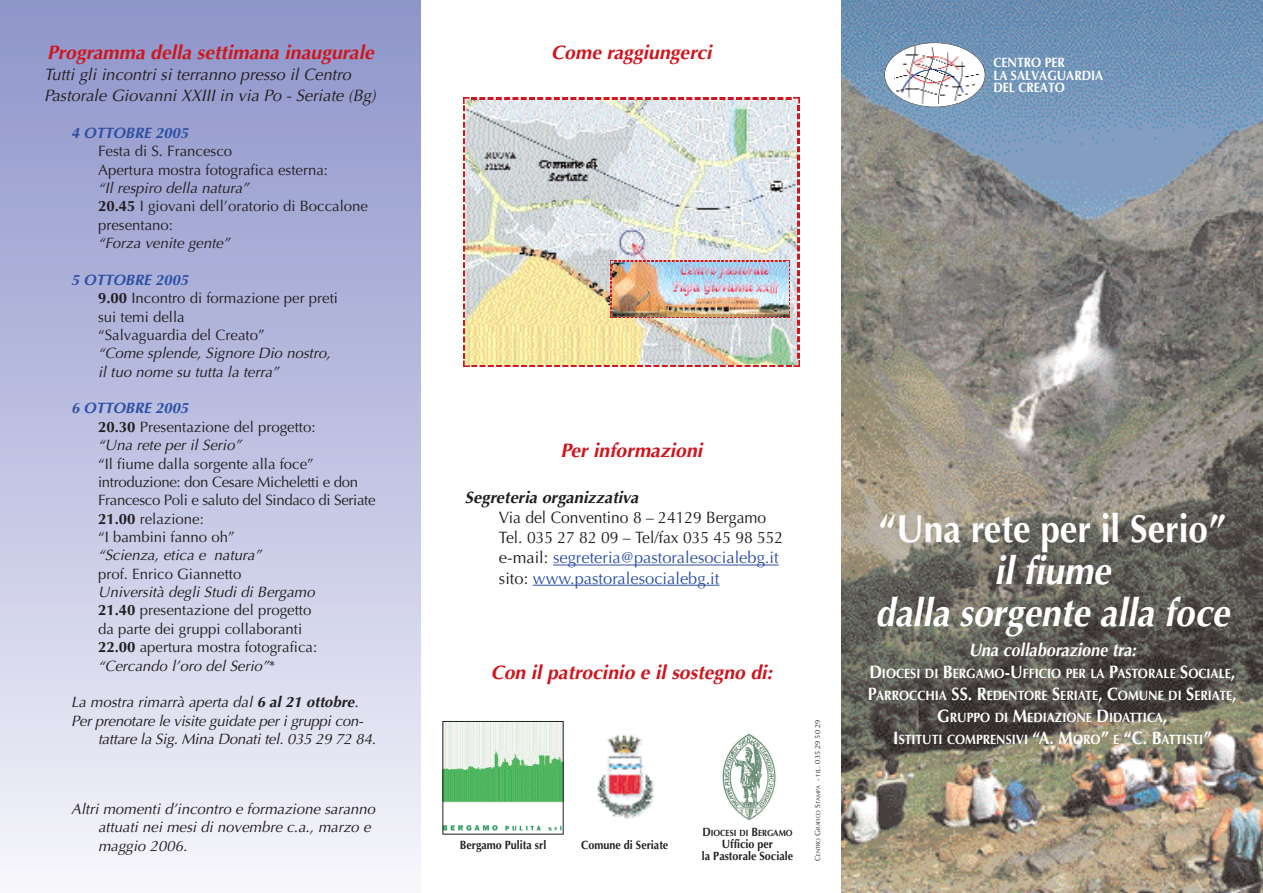
<style>
.page{position:relative;width:1263px;height:893px;background:#fff}
.page>*{position:absolute;margin:0;border:0;box-sizing:border-box;transform-origin:0 0}
.t1{font:italic 700 39px/42px "Optima";color:#fff;text-align:center;scale:.9 1}
.t2{font:700 39px "Optima";color:#fff;scale:.9 1}
.t3{font:italic 700 19.5px "Optima";color:#ce171e}
.t4{font:italic 700 18px "Optima";color:#fff;scale:.9 1}
.t5{font:16.5px/20.2px "Optima";color:#231f20;scale:.95 1}
.t6{font:italic 16.5px/20.2px "Optima";color:#231f20}
.t7{font:italic 700 16.5px "Optima";color:#231f20}
.t8{font:15px/18.3px "Optima";color:#231f20}
.t9{font:italic 15px/18.3px "Optima";color:#231f20}
.t10{font:15px/18.3px "Optima";letter-spacing:-.02em;color:#231f20}
.t11{font:italic 700 15px "Optima";color:#2e51a4}
.t12{font:700 13.5px/22px "Optima";color:#fff;text-align:center;scale:.9 1}
.t13{font:700 12px/12px "Optima";color:#231f20;text-align:center;scale:.9 1}
.t14{font:700 9px "Optima";color:#231f20;scale:.9 1}
.t15{font:5.7px "Optima";color:#231f20}
.s1{font-style:italic}
.s2{font-weight:700}
.s3{font-weight:700;font-style:italic;color:#2e51a4}
.s4{color:#2e51a4}
.s5{font-size:12px}
.s6{font-size:7.5px}
.s7{font-size:18px}
</style>
<div class="page">
<img style="left:0;top:0;width:1263px;height:892px">
<h2 class="t3" style="left:47px;top:44px;width:328px">Programma della settimana inaugurale</h2>
<p class="t6" style="left:44px;top:66px;width:333px">Tutti gli incontri si terranno presso il Centro<br>Pastorale Giovanni XXIII in via Po - Seriate (Bg)</p>
<p class="t11" style="left:71px;top:127px;width:119px">4 OTTOBRE 2005</p>
<p class="t8" style="left:98px;top:143px;width:232px">Festa di S. Francesco<br>Apertura mostra fotografica esterna:</p>
<p class="t8" style="left:98px;top:180px;width:272px"><span class="s1">“Il respiro della natura”<br></span><span class="s2">20.45</span> I giovani dell’oratorio di Boccalone presentano:</p>
<p class="t9" style="left:98px;top:235px;width:133px">“Forza venite gente”</p>
<p class="t8" style="left:98px;top:272px;width:242px;text-indent:-27px"><span class="s3">5 OTTOBRE 2005<br></span><span class="s2">9.00</span> Incontro di formazione per preti sui temi della<br>“Salvaguardia del Creato”</p>
<p class="t9" style="left:98px;top:345px;width:234px">“Come splende, Signore Dio nostro, il tuo nome su tutta la terra”</p>
<p class="t8" style="left:98px;top:400px;width:219px;text-indent:-27px"><span class="s3">6 OTTOBRE 2005<br></span><span class="s2">20.30</span> Presentazione del progetto: <span class="s1">“Una rete per il Serio”</span></p>
<p class="t10" style="left:98px;top:456px;width:279px">“Il fiume dalla sorgente alla foce” introduzione: don Cesare Micheletti e don<br>Francesco Poli e saluto del Sindaco di Seriate<br><span class="s2">21.00</span> relazione:<br>“I bambini fanno oh”</p>
<p class="t9" style="left:98px;top:547px;width:165px">“Scienza, etica e natura”</p>
<p class="t8" style="left:98px;top:566px;width:145px">prof. Enrico Giannetto</p>
<p class="t8" style="left:98px;top:584px;width:221px"><span class="s1">Università degli Studi di Bergamo </span><span class="s2">21.40</span> presentazione del progetto da parte dei gruppi collaboranti <span class="s2">22.00</span> apertura mostra fotografica: <span class="s1">“Cercando l’oro del Serio”</span>*</p>
<p class="t9" style="left:71px;top:694px;width:289px">La mostra rimarrà aperta dal <span class="s2">6 al 21 ottobre</span>.</p>
<p class="t9" style="left:71px;top:712px;width:294px">Per prenotare le visite guidate per i gruppi con-</p>
<p class="t9" style="left:98px;top:731px;width:279px">tattare la Sig. Mina Donati tel. 035 29 72 84.</p>
<p class="t9" style="left:98px;top:801px;width:279px;text-indent:-27px">Altri momenti d’incontro e formazione saranno attuati nei mesi di novembre c.a., marzo e maggio 2006.</p>
<h2 class="t3" style="left:551px;top:44px;width:162px">Come raggiungerci</h2>
<p class="t12" style="left:993px;top:58px;width:124px;line-height:12px;text-align:left">CENTRO PER<br>LA SALVAGUARDIA<br>DEL CREATO</p>
<h2 class="t3" style="left:561px;top:442px;width:143px">Per informazioni</h2>
<p class="t7" style="left:465px;top:490px;width:175px">Segreteria organizzativa</p>
<p class="t5" style="left:499px;top:509px;width:301px">Via del Conventino 8 – 24129 Bergamo Tel. 035 27 82 09 – Tel/fax 035 45 98 552 e-mail: <span class="s4">segreteria@pastoralesocialebg.it </span>sito: <span class="s4">www.pastoralesocialebg.it</span></p>
<h2 class="t3" style="left:491px;top:664px;width:283px">Con il patrocinio e il sostegno di:</h2>
<p class="t13" style="left:460px;top:840px;width:98px">Bergamo Pulita srl</p>
<p class="t13" style="left:581px;top:840px;width:98px">Comune di Seriate</p>
<p class="t14" style="left:702px;top:828px;width:102px"><span class="s5">D</span>IOCESI DI <span class="s5">B</span>ERGAMO</p>
<p class="t13" style="left:702px;top:838px;width:103px">Ufficio per<br>la Pastorale Sociale</p>
<p class="t15" style="left:816px;top:861px;width:143px;rotate:-90deg"><span class="s6">C</span>ENTRO <span class="s6">G</span>RAFICO <span class="s6">S</span>TAMPA <span class="s6">-</span> TEL<span class="s6">. 035 29 50 29</span></p>
<h1 class="t2" style="left:879px;top:512px;width:387px">“Una rete per il Serio”</h1>
<h1 class="t1" style="left:875px;top:553px;width:395px">il fiume<br>dalla sorgente alla foce</h1>
<p class="t4" style="left:969px;top:642px;width:187px">Una collaborazione tra:</p>
<p class="t12" style="left:868px;top:663px;width:411px"><span class="s7">D</span>IOCESI DI <span class="s7">B</span>ERGAMO<span class="s7">-U</span>FFICIO PER LA <span class="s7">P</span>ASTORALE <span class="s7">S</span>OCIALE<span class="s7">, P</span>ARROCCHIA <span class="s7">SS. R</span>EDENTORE <span class="s7">S</span>ERIATE<span class="s7">, C</span>OMUNE DI <span class="s7">S</span>ERIATE<span class="s7">, G</span>RUPPO DI <span class="s7">M</span>EDIAZIONE <span class="s7">D</span>IDATTICA<span class="s7">,<br>I</span>STITUTI COMPRENSIVI <span class="s7">“A. M</span>ORO<span class="s7">”</span> E <span class="s7">“C. B</span>ATTISTI<span class="s7">”</span></p>
</div>
